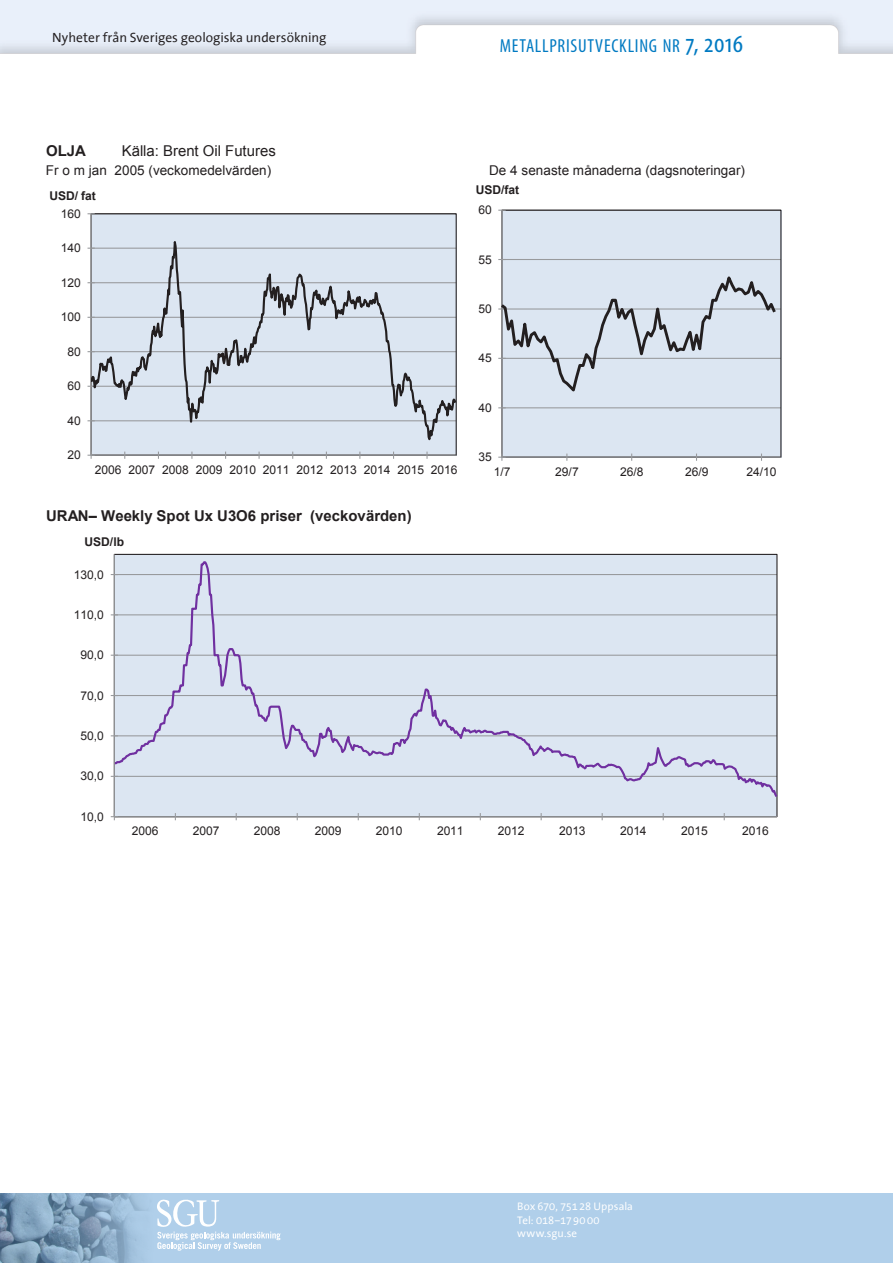
<style>
.page{position:relative;width:893px;height:1263px;background:#fff}
.page>*{position:absolute;margin:0;border:0;box-sizing:border-box;transform-origin:0 0}
.t1{font:condensed 18.9px "Myriad Pro";letter-spacing:.04em;color:#007ac2}
.t2{font:700 15px "Arial";color:#231f20}
.t3{font:15px "Arial";color:#231f20}
.t4{font:700 15px "Arial";color:#231f20}
.t5{font:13.5px "Arial";letter-spacing:.005em;color:#231f20}
.t6{font:13.5px "The Sans Office";color:#231f20}
.t7{font:12px "Arial";letter-spacing:-.005em;color:#231f20}
.t8{font:700 12px "Arial";letter-spacing:-.005em;color:#231f20}
.t9{font:11.1px/13.2px "The Sans Office";letter-spacing:.005em;color:#fff}
.s1{font-size:27px}
</style>
<div class="page">
<svg style="left:0;top:1193px;width:893px;height:70px;background:#a8c7e2"></svg>
<svg style="left:157px;top:1199px;width:124px;height:52px;background:#bed7ed"></svg>
<div style="left:114px;top:554px;width:663px;height:263px;background:#dce6f2"></div>
<hr style="left:114px;top:776px;width:663px;height:1px;background:#989a9d">
<hr style="left:114px;top:655px;width:663px;height:1px;background:#989a9d">
<hr style="left:114px;top:614px;width:663px;height:1px;background:#989a9d">
<hr style="left:114px;top:574px;width:663px;height:1px;background:#989a9d">
<hr style="left:114px;top:554px;width:1px;height:263px;background:#989a9d">
<hr style="left:114px;top:816px;width:663px;height:1px;background:#989a9d">
<svg style="left:111px;top:813px;width:7px;height:7px"></svg>
<svg style="left:114px;top:560px;width:238px;height:205px"></svg>
<svg style="left:346px;top:687px;width:432px;height:112px"></svg>
<div style="left:502px;top:210px;width:279px;height:247px;background:#dce6f2"></div>
<hr style="left:502px;top:407px;width:279px;height:1px;background:#989a9d">
<hr style="left:502px;top:358px;width:279px;height:1px;background:#989a9d">
<hr style="left:502px;top:308px;width:279px;height:2px;background:#989a9d">
<hr style="left:502px;top:259px;width:279px;height:1px;background:#989a9d">
<div style="left:501px;top:210px;width:280px;height:248px;border:1px solid #231f20"></div>
<hr style="left:501px;top:210px;width:1px;height:247px;background:#989a9d">
<hr style="left:502px;top:457px;width:279px;height:1px;background:#989a9d">
<svg style="left:498px;top:454px;width:8px;height:7px"></svg>
<svg style="left:498px;top:269px;width:280px;height:127px"></svg>
<div style="left:91px;top:214px;width:365px;height:241px;background:#dce6f2"></div>
<hr style="left:91px;top:214px;width:1px;height:241px;background:#989a9d">
<svg style="left:88px;top:223px;width:369px;height:236px"></svg>
<p class="t6" style="left:52px;top:31px;width:276px">Nyheter från Sveriges geologiska undersökning</p>
<h1 class="t1" style="left:500px;top:34px;width:245px">METALLPRISUTVECKLING NR <span class="s1">7, 2016</span></h1>
<p class="t4" style="left:46px;top:141px;width:41px">OLJA</p>
<p class="t3" style="left:122px;top:141px;width:155px">Källa: Brent Oil Futures</p>
<p class="t5" style="left:46px;top:161px;width:227px">Fr o m jan 2005 (veckomedelvärden)</p>
<p class="t5" style="left:489px;top:161px;width:257px">De 4 senaste månaderna (dagsnoteringar)</p>
<p class="t8" style="left:49px;top:188px;width:48px">USD/ fat</p>
<p class="t7" style="left:61px;top:206px;width:22px">160</p>
<p class="t7" style="left:61px;top:240px;width:22px">140</p>
<p class="t7" style="left:61px;top:275px;width:22px">120</p>
<p class="t7" style="left:61px;top:309px;width:22px">100</p>
<p class="t7" style="left:67px;top:344px;width:15px">80</p>
<p class="t7" style="left:67px;top:378px;width:15px">60</p>
<p class="t7" style="left:67px;top:413px;width:15px">40</p>
<p class="t7" style="left:67px;top:447px;width:15px">20</p>
<p class="t7" style="left:95px;top:462px;width:364px">2006 2007 2008 2009 2010 2011 2012 2013 2014 2015 2016</p>
<p class="t2" style="left:46px;top:506px;width:367px">URAN‒ Weekly Spot Ux U3O6 priser (veckovärden)</p>
<p class="t8" style="left:85px;top:534px;width:41px">USD/lb</p>
<p class="t7" style="left:74px;top:567px;width:32px">130,0</p>
<p class="t7" style="left:74px;top:607px;width:32px">110,0</p>
<p class="t7" style="left:80px;top:647px;width:25px">90,0</p>
<p class="t7" style="left:80px;top:688px;width:25px">70,0</p>
<p class="t7" style="left:80px;top:728px;width:25px">50,0</p>
<p class="t7" style="left:80px;top:768px;width:25px">30,0</p>
<p class="t7" style="left:80px;top:809px;width:25px">10,0</p>
<p class="t8" style="left:476px;top:182px;width:45px">USD/fat</p>
<p class="t7" style="left:478px;top:202px;width:15px">60</p>
<p class="t7" style="left:478px;top:252px;width:15px">55</p>
<p class="t7" style="left:478px;top:301px;width:15px">50</p>
<p class="t7" style="left:478px;top:350px;width:15px">45</p>
<p class="t7" style="left:478px;top:400px;width:15px">40</p>
<p class="t7" style="left:478px;top:449px;width:15px">35</p>
<p class="t7" style="left:494px;top:464px;width:18px">1/7</p>
<p class="t7" style="left:555px;top:464px;width:25px">29/7</p>
<p class="t7" style="left:620px;top:464px;width:25px">26/8</p>
<p class="t7" style="left:685px;top:464px;width:25px">26/9</p>
<p class="t7" style="left:746px;top:464px;width:32px">24/10</p>
<p class="t7" style="left:132px;top:823px;width:28px">2006</p>
<p class="t7" style="left:193px;top:823px;width:28px">2007</p>
<p class="t7" style="left:254px;top:823px;width:28px">2008</p>
<p class="t7" style="left:315px;top:823px;width:28px">2009</p>
<p class="t7" style="left:376px;top:823px;width:28px">2010</p>
<p class="t7" style="left:437px;top:823px;width:28px">2011</p>
<p class="t7" style="left:498px;top:823px;width:28px">2012</p>
<p class="t7" style="left:559px;top:823px;width:28px">2013</p>
<p class="t7" style="left:620px;top:823px;width:28px">2014</p>
<p class="t7" style="left:681px;top:823px;width:28px">2015</p>
<p class="t7" style="left:742px;top:823px;width:28px">2016</p>
<p class="t9" style="left:517px;top:1200px;width:117px">Box 670, 75128 Uppsala<br>Tel: 018–179000 www.sgu.se</p>
</div>
